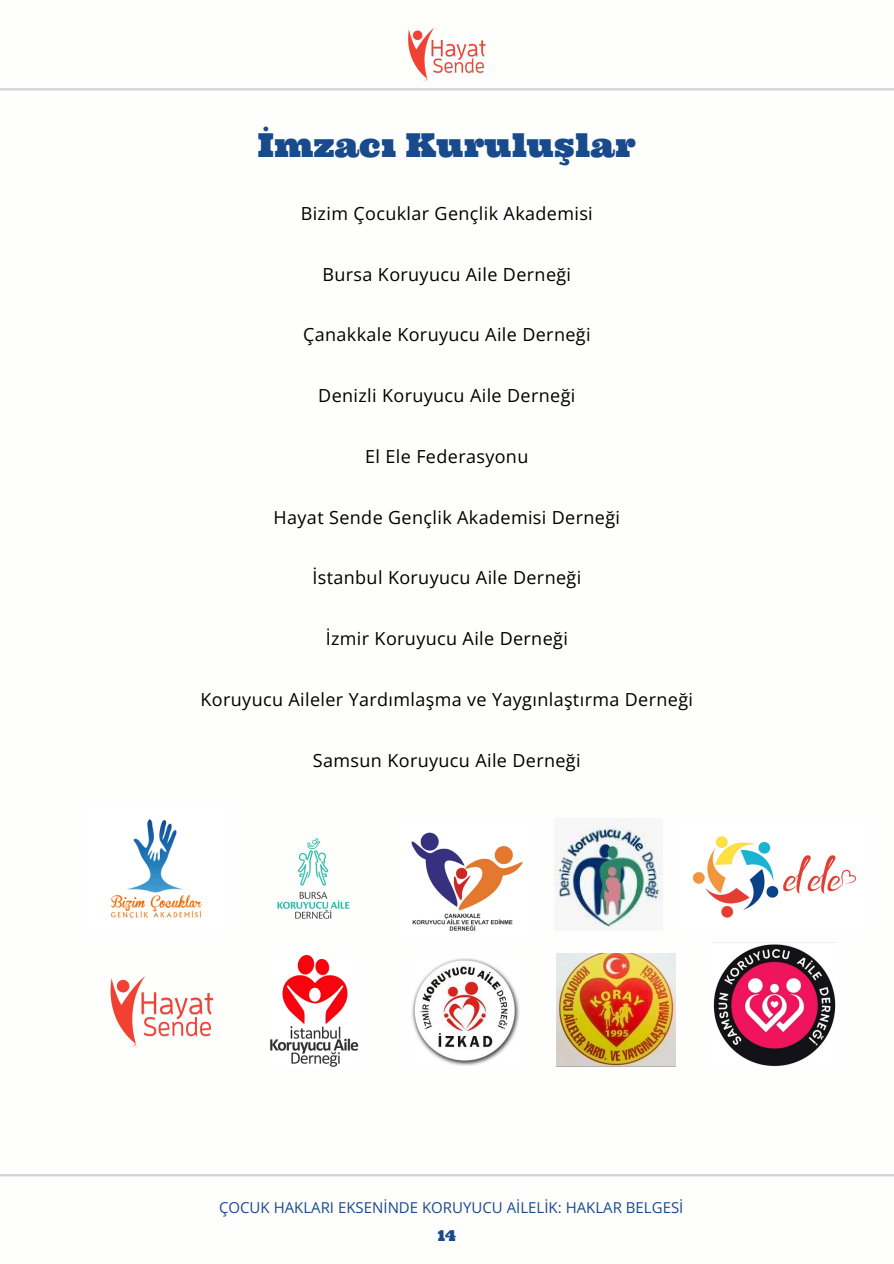
<style>
.page{position:relative;width:894px;height:1264px;background:#fff}
.page>*{position:absolute;margin:0;border:0;box-sizing:border-box;transform-origin:0 0}
.t1{font:33px "Ultra";color:#194a8c}
.t2{font:18px "Open Sans";letter-spacing:.02em;color:#000}
.t3{font:15px "Open Sans";color:#194a8c}
.t4{font:15px "Ultra";color:#194a8c}
</style>
<div class="page">
<hr style="left:0;top:88px;width:893px;height:2px;background:#d0d3d7">
<img style="left:343px;top:27px;width:208px;height:64px">
<hr style="left:0;top:1174px;width:893px;height:2px;background:#d0d3d7">
<img style="left:557px;top:953px;width:118px;height:113px">
<img style="left:411px;top:832px;width:112px;height:99px">
<img style="left:692px;top:836px;width:164px;height:82px">
<img style="left:554px;top:818px;width:108px;height:111px">
<img style="left:412px;top:958px;width:107px;height:107px">
<img style="left:300px;top:955px;width:58px;height:112px">
<img style="left:277px;top:838px;width:73px;height:81px">
<img style="left:110px;top:958px;width:190px;height:106px">
<img style="left:712px;top:942px;width:124px;height:123px">
<img style="left:111px;top:819px;width:92px;height:100px">
<h2 class="t1" style="left:257px;top:124px;width:379px">İmzacı Kuruluşlar</h2>
<p class="t2" style="left:300px;top:200px;width:293px">Bizim Çocuklar Gençlik Akademisi</p>
<p class="t2" style="left:322px;top:261px;width:250px">Bursa Koruyucu Aile Derneği</p>
<p class="t2" style="left:303px;top:322px;width:289px">Çanakkale Koruyucu Aile Derneği</p>
<p class="t2" style="left:318px;top:383px;width:258px">Denizli Koruyucu Aile Derneği</p>
<p class="t2" style="left:365px;top:443px;width:165px">El Ele Federasyonu</p>
<p class="t2" style="left:273px;top:504px;width:348px">Hayat Sende Gençlik Akademisi Derneği</p>
<p class="t2" style="left:312px;top:565px;width:270px">İstanbul Koruyucu Aile Derneği</p>
<p class="t2" style="left:325px;top:626px;width:243px">İzmir Koruyucu Aile Derneği</p>
<p class="t2" style="left:200px;top:686px;width:494px">Koruyucu Aileler Yardımlaşma ve Yaygınlaştırma Derneği</p>
<p class="t2" style="left:313px;top:747px;width:269px">Samsun Koruyucu Aile Derneği</p>
<p class="t3" style="left:219px;top:1196px;width:465px">ÇOCUK HAKLARI EKSENİNDE KORUYUCU AİLELİK: HAKLAR BELGESİ</p>
<p class="t4" style="left:437px;top:1225px;width:20px">14</p>
</div>
